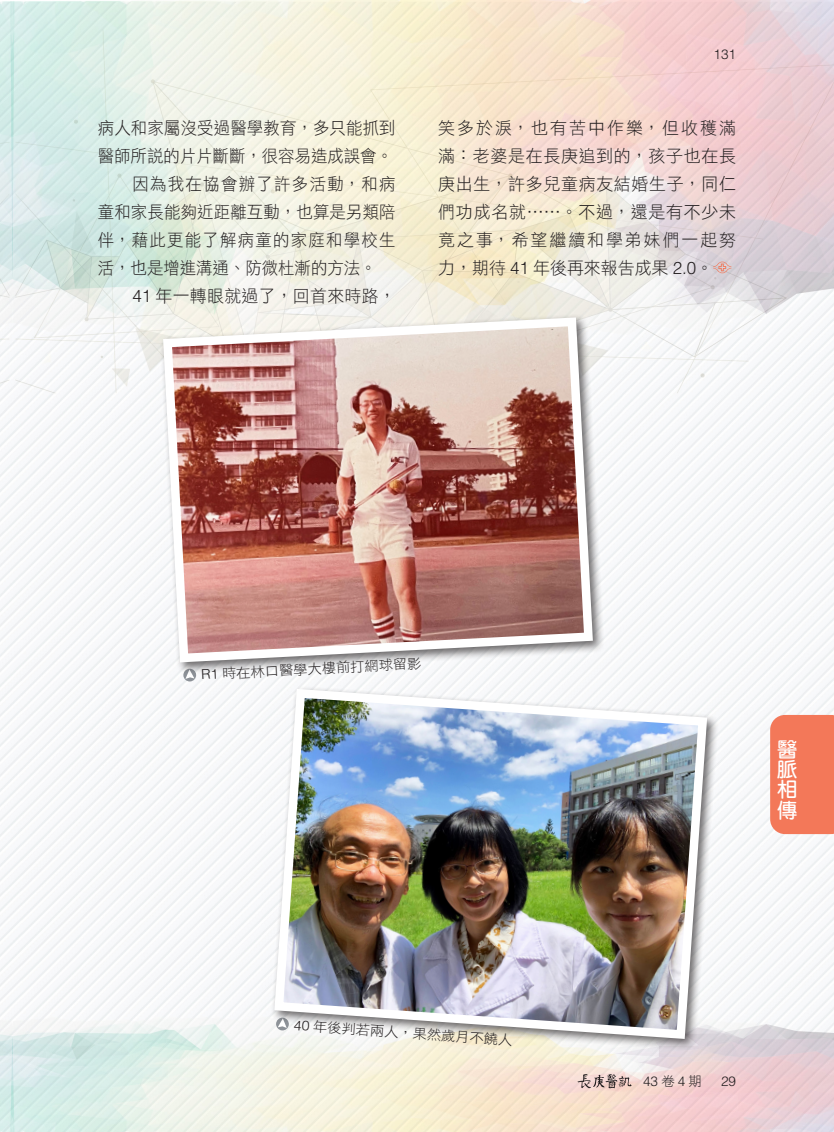
<style>
.page{position:relative;width:834px;height:1132px;background:#fff}
.page>*{position:absolute;margin:0;border:0;box-sizing:border-box;transform-origin:0 0}
.t1{font:700 20.25px/20.2px "AR Yuan B5";color:#fff;text-align:justify}
._005內文-推出{font:17.25px/27.9px "DF Hei Std W3";letter-spacing:.01em;color:#231f20;text-align:justify}
._005內文-推出-2{font:17.25px/27.9px "DF Hei Std W3";letter-spacing:.01em;color:#231f20;scale:.95 1}
._005圖說{font:13.5px "DF Hei Std W3";color:#231f20;scale:1.05 1}
.頁碼{font:300 13.5px "Helvetica LT Std";color:#231f20}
.s1{font-family:"Helvetica LT Std";font-weight:300}
.s2{font-family:"DF Hei Std W3";font-weight:400}
</style>
<div class="page">
<img style="left:0;top:0;width:833px;height:1131px">
<div style="left:770px;top:714px;width:63px;height:119px;background:#f37859"></div>
<svg style="left:713px;top:261px;width:18px;height:12px"></svg>
<svg style="left:183px;top:668px;width:13px;height:13px"></svg>
<svg style="left:185px;top:674px;width:9px;height:4px"></svg>
<div style="left:160px;top:314px;width:444px;height:360px;background:#231f20;opacity:.66"></div>
<img style="left:159px;top:313px;width:438px;height:353px">
<div style="left:271px;top:685px;width:447px;height:365px;background:#231f20;opacity:.66"></div>
<img style="left:270px;top:684px;width:441px;height:359px">
<svg style="left:577px;top:1073px;width:54px;height:14px"></svg>
<p class="_005內文-推出-2" style="left:98px;top:113px;width:315px">病人和家屬沒受過醫學教育，多只能抓到醫師所說的片片斷斷，很容易造成誤會。</p>
<p class="_005內文-推出-2" style="left:98px;top:169px;width:315px;text-align:justify;text-indent:34px">因為我在協會辦了許多活動，和病童和家長能夠近距離互動，也算是另類陪伴，藉此更能了解病童的家庭和學校生活，也是增進溝通、防微杜漸的方法。</p>
<p class="_005內文-推出" style="left:132px;top:281px;width:265px"><span class="s1">41</span> 年一轉眼就過了，回首來時路，</p>
<p class="頁碼" style="left:713px;top:46px;width:24px">131</p>
<p class="_005內文-推出" style="left:438px;top:113px;width:299px">笑多於淚，也有苦中作樂，但收穫滿滿：老婆是在長庚追到的，孩子也在長庚出生，許多兒童病友結婚生子，同仁們功成名就⋯⋯。不過，還是有不少未竟之事，希望繼續和學弟妹們一起努力，期待 <span class="s1">41</span> 年後再來報告成果 <span class="s1">2.0</span>。</p>
<p class="_005圖說" style="left:201px;top:667px;width:211px;rotate:-3deg"><span class="s1">R1</span> 時在林口醫學大樓前打網球留影</p>
<p class="_005圖說" style="left:294px;top:1017px;width:210px;rotate:4deg"><span class="s1">40</span> 年後判若兩人，果然歲月不饒人</p>
<p class="t1" style="left:776px;top:738px;width:21px">醫脈相傳</p>
<p class="頁碼" style="left:643px;top:1072px;width:60px">43<span class="s2">卷</span>4<span class="s2">期</span></p>
<p class="頁碼" style="left:721px;top:1072px;width:17px">29</p>
</div>
